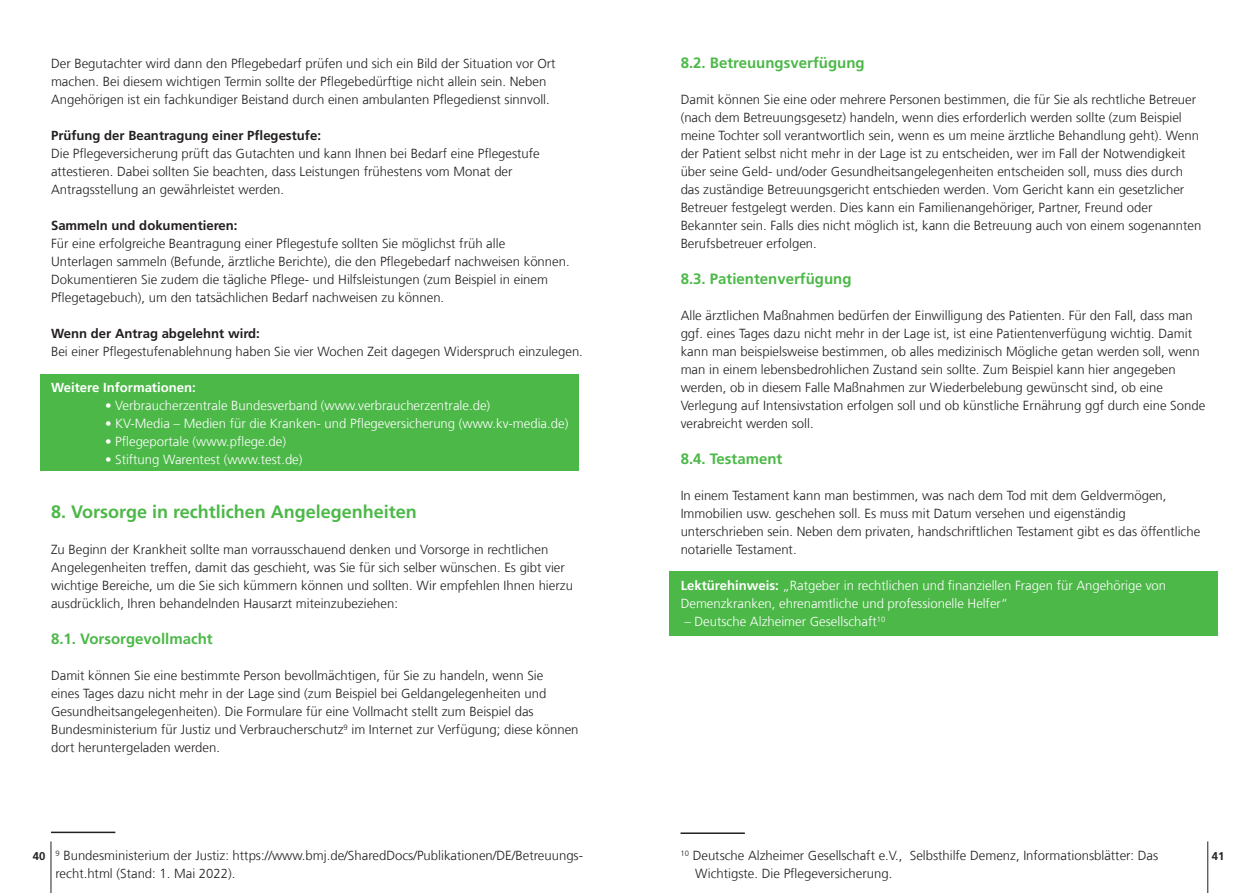
<style>
.page{position:relative;width:1259px;height:893px;background:#fff}
.page>*{position:absolute;margin:0;border:0;box-sizing:border-box;transform-origin:0 0}
.t1{font:700 18px "Frutiger LT Com";color:#4cb848}
.t2{font:700 15px "Frutiger LT Com";color:#4cb848}
.t3{font:300 13.2px/18px "Frutiger LT Com";color:#231f20}
.t4{font:300 13.2px/18px "Frutiger LT Com";color:#fff}
.t5{font:700 13.2px "Frutiger LT Com";color:#231f20}
.t6{font:700 13.2px "Frutiger LT Com";color:#fff}
.t7{font:700 11.25px "Frutiger LT Com";color:#231f20}
.s1{font-weight:700}
</style>
<div class="page">
<div style="left:669px;top:571px;width:548px;height:64px;background:#4cb848"></div>
<div style="left:40px;top:374px;width:539px;height:97px;background:#4cb848"></div>
<hr style="left:51px;top:832px;width:64px;height:1px;background:#231f20">
<hr style="left:680px;top:832px;width:65px;height:2px;background:#231f20">
<hr style="left:1207px;top:841px;width:1px;height:52px;background:#231f20">
<hr style="left:51px;top:841px;width:1px;height:52px;background:#231f20">
<p class="t3" style="left:51px;top:55px;width:506px">Der Begutachter wird dann den Pflegebedarf prüfen und sich ein Bild der Situation vor Ort machen. Bei diesem wichtigen Termin sollte der Pflegebedürftige nicht allein sein. Neben<br>Angehörigen ist ein fachkundiger Beistand durch einen ambulanten Pflegedienst sinnvoll.</p>
<p class="t5" style="left:51px;top:128px;width:271px">Prüfung der Beantragung einer Pflegestufe:</p>
<p class="t3" style="left:51px;top:145px;width:490px">Die Pflegeversicherung prüft das Gutachten und kann Ihnen bei Bedarf eine Pflegestufe attestieren. Dabei sollten Sie beachten, dass Leistungen frühestens vom Monat der<br>Antragsstellung an gewährleistet werden.</p>
<p class="t5" style="left:51px;top:218px;width:188px">Sammeln und dokumentieren:</p>
<p class="t3" style="left:51px;top:235px;width:520px">Für eine erfolgreiche Beantragung einer Pflegestufe sollten Sie möglichst früh alle Unterlagen sammeln (Befunde, ärztliche Berichte), die den Pflegebedarf nachweisen können.<br>Dokumentieren Sie zudem die tägliche Pflege- und Hilfsleistungen (zum Beispiel in einem Pflegetagebuch), um den tatsächlichen Bedarf nachweisen zu können.</p>
<p class="t5" style="left:51px;top:326px;width:210px">Wenn der Antrag abgelehnt wird:</p>
<p class="t3" style="left:51px;top:342px;width:533px">Bei einer Pflegestufenablehnung haben Sie vier Wochen Zeit dagegen Widerspruch einzulegen.</p>
<p class="t6" style="left:51px;top:380px;width:146px">Weitere Informationen:</p>
<p class="t4" style="left:105px;top:396px;width:387px">• Verbraucherzentrale Bundesverband (www.verbraucherzentrale.de)</p>
<p class="t4" style="left:105px;top:414px;width:465px">• KV-Media – Medien für die Kranken- und Pflegeversicherung (www.kv-media.de)</p>
<p class="t4" style="left:105px;top:432px;width:182px">• Pflegeportale (www.pflege.de)</p>
<p class="t4" style="left:105px;top:450px;width:199px">• Stiftung Warentest (www.test.de)</p>
<h1 class="t1" style="left:51px;top:501px;width:367px">8. Vorsorge in rechtlichen Angelegenheiten</h1>
<p class="t3" style="left:51px;top:541px;width:523px">Zu Beginn der Krankheit sollte man vorrausschauend denken und Vorsorge in rechtlichen Angelegenheiten treffen, damit das geschieht, was Sie für sich selber wünschen. Es gibt vier wichtige Bereiche, um die Sie sich kümmern können und sollten. Wir empfehlen Ihnen hierzu ausdrücklich, Ihren behandelnden Hausarzt miteinzubeziehen:</p>
<p class="t2" style="left:51px;top:630px;width:163px">8.1. Vorsorgevollmacht</p>
<p class="t3" style="left:51px;top:667px;width:529px">Damit können Sie eine bestimmte Person bevollmächtigen, für Sie zu handeln, wenn Sie<br>eines Tages dazu nicht mehr in der Lage sind (zum Beispiel bei Geldangelegenheiten und Gesundheitsangelegenheiten). Die Formulare für eine Vollmacht stellt zum Beispiel das Bundesministerium für Justiz und Verbraucherschutz<sup>9</sup> im Internet zur Verfügung; diese können dort heruntergeladen werden.</p>
<p class="t2" style="left:680px;top:54px;width:185px">8.2. Betreuungsverfügung</p>
<p class="t3" style="left:680px;top:91px;width:522px">Damit können Sie eine oder mehrere Personen bestimmen, die für Sie als rechtliche Betreuer (nach dem Betreuungsgesetz) handeln, wenn dies erforderlich werden sollte (zum Beispiel meine Tochter soll verantwortlich sein, wenn es um meine ärztliche Behandlung geht). Wenn der Patient selbst nicht mehr in der Lage ist zu entscheiden, wer im Fall der Notwendigkeit über seine Geld- und/oder Gesundheitsangelegenheiten entscheiden soll, muss dies durch das zuständige Betreuungsgericht entschieden werden. Vom Gericht kann ein gesetzlicher Betreuer festgelegt werden. Dies kann ein Familienangehöriger, Partner, Freund oder Bekannter sein. Falls dies nicht möglich ist, kann die Betreuung auch von einem sogenannten Berufsbetreuer erfolgen.</p>
<p class="t2" style="left:680px;top:270px;width:172px">8.3. Patientenverfügung</p>
<p class="t3" style="left:680px;top:307px;width:526px">Alle ärztlichen Maßnahmen bedürfen der Einwilligung des Patienten. Für den Fall, dass man ggf. eines Tages dazu nicht mehr in der Lage ist, ist eine Patientenverfügung wichtig. Damit kann man beispielsweise bestimmen, ob alles medizinisch Mögliche getan werden soll, wenn man in einem lebensbedrohlichen Zustand sein sollte. Zum Beispiel kann hier angegeben werden, ob in diesem Falle Maßnahmen zur Wiederbelebung gewünscht sind, ob eine Verlegung auf Intensivstation erfolgen soll und ob künstliche Ernährung ggf durch eine Sonde verabreicht werden soll.</p>
<p class="t2" style="left:680px;top:450px;width:103px">8.4. Testament</p>
<p class="t3" style="left:680px;top:487px;width:521px">In einem Testament kann man bestimmen, was nach dem Tod mit dem Geldvermögen, Immobilien usw. geschehen soll. Es muss mit Datum versehen und eigenständig unterschrieben sein. Neben dem privaten, handschriftlichen Testament gibt es das öffentliche notarielle Testament.</p>
<p class="t4" style="left:680px;top:577px;width:487px"><span class="s1">Lektürehinweis:</span> „Ratgeber in rechtlichen und finanziellen Fragen für Angehörige von<br>Demenzkranken, ehrenamtliche und professionelle Helfer“</p>
<p class="t4" style="left:684px;top:613px;width:203px">– Deutsche Alzheimer Gesellschaft<sup>10</sup></p>
<p class="t3" style="left:55px;top:847px;width:529px"><sup>9</sup> Bundesministerium der Justiz: https://www.bmj.de/SharedDocs/Publikationen/DE/Betreuungs&shy;recht.html (Stand: 1. Mai 2022).</p>
<p class="t3" style="left:695px;top:847px;width:465px;text-indent:-15px"><sup>10</sup> Deutsche Alzheimer Gesellschaft e.V., Selbsthilfe Demenz, Informationsblätter: Das<br>Wichtigste. Die Pflegeversicherung.</p>
<p class="t7" style="left:33px;top:850px;width:14px">40</p>
<p class="t7" style="left:1211px;top:850px;width:14px">41</p>
</div>
